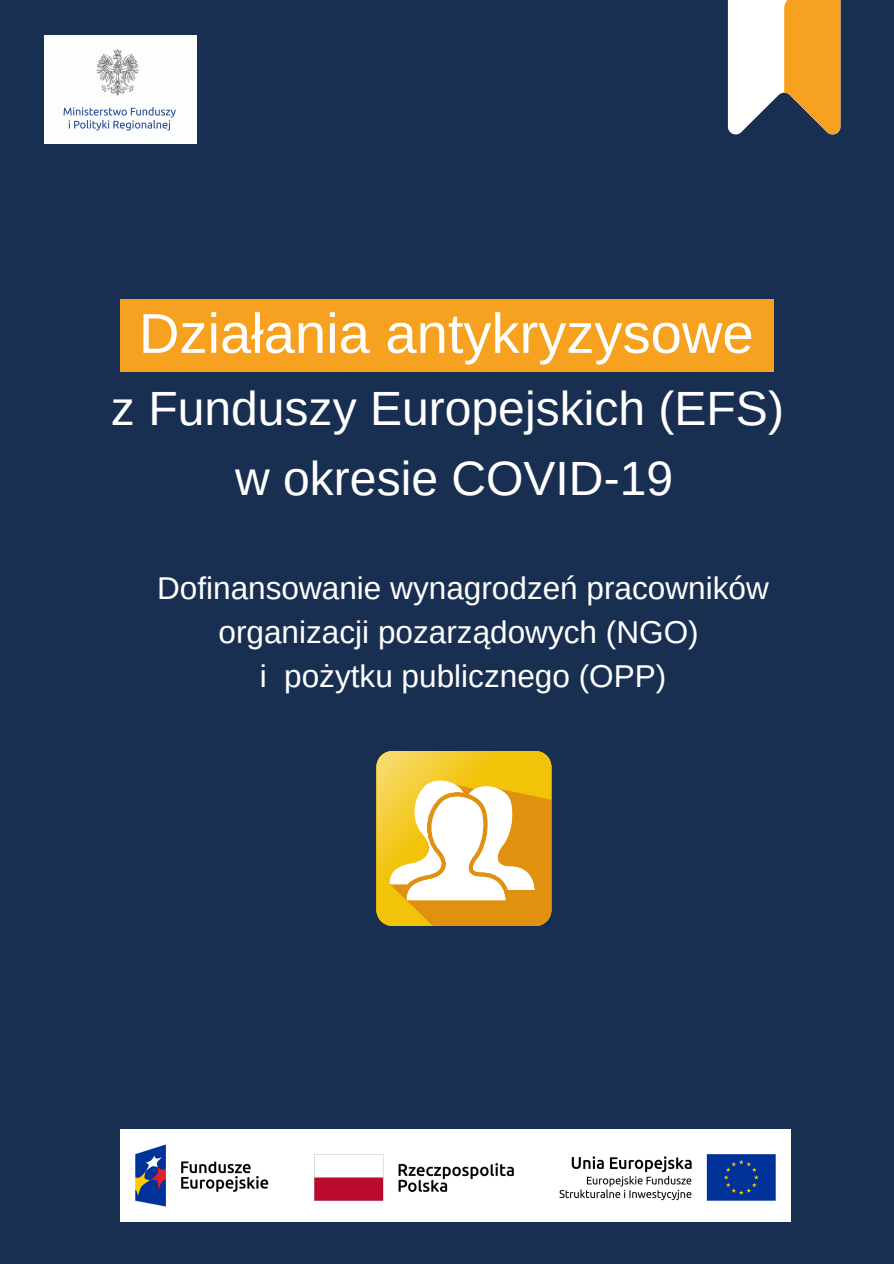
<style>
.page{position:relative;width:894px;height:1264px;background:#fff}
.page>*{position:absolute;margin:0;border:0;box-sizing:border-box;transform-origin:0 0}
.t1{font:56.1px "Arimo";color:#fff}
.t2{font:48px/69.4px "Arimo";color:#fff;text-align:center}
.t3{font:31.5px/44.1px "Arimo";color:#fff;text-align:center}
</style>
<div class="page">
<div style="left:0;top:0;width:893px;height:1263px;background:#192f51"></div>
<div style="left:120px;top:299px;width:653px;height:72px;background:#f6a11f"></div>
<svg style="left:727px;top:0;width:113px;height:134px;background:#dab986"></svg>
<img style="left:120px;top:1129px;width:670px;height:92px">
<img style="left:376px;top:751px;width:58px;height:116px">
<img style="left:434px;top:751px;width:117px;height:34px">
<img style="left:534px;top:785px;width:17px;height:9px">
<img style="left:376px;top:867px;width:23px;height:58px">
<img style="left:399px;top:901px;width:12px;height:24px">
<img style="left:411px;top:913px;width:9px;height:12px">
<div style="left:424px;top:900px;width:104px;height:25px;background:#e09110"></div>
<div style="left:528px;top:794px;width:23px;height:131px;background:#e09110"></div>
<img style="left:390px;top:900px;width:34px;height:1px">
<img style="left:407px;top:901px;width:17px;height:12px">
<svg style="left:420px;top:913px;width:13px;height:12px"></svg>
<svg style="left:389px;top:780px;width:145px;height:120px;background:#f5db9b"></svg>
<img style="left:44px;top:35px;width:152px;height:109px">
<h1 class="t1" style="left:139px;top:302px;width:616px">Działania antykryzysowe</h1>
<h2 class="t2" style="left:111px;top:373px;width:674px">z Funduszy Europejskich (EFS) w okresie COVID-19</h2>
<p class="t3" style="left:157px;top:565px;width:613px">Dofinansowanie wynagrodzeń pracowników organizacji pozarządowych (NGO)<br>i pożytku publicznego (OPP)</p>
</div>
